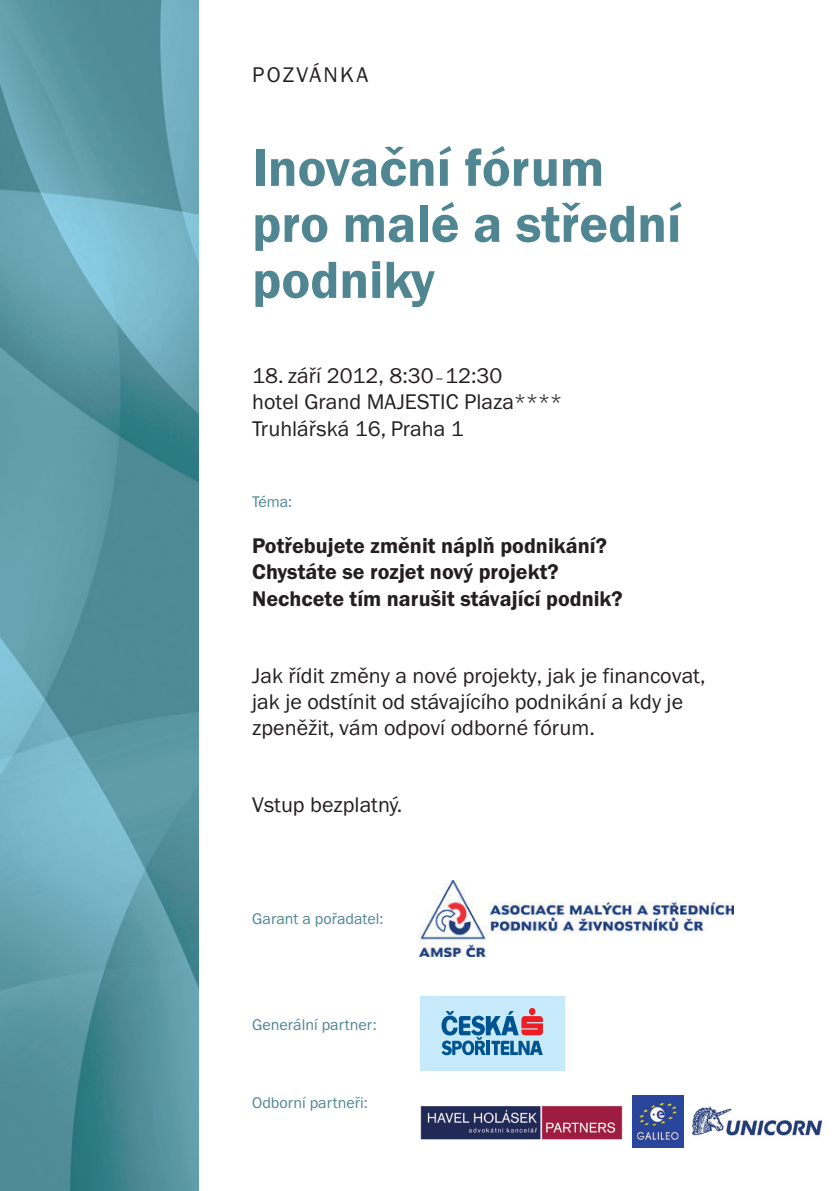
<style>
.page{position:relative;width:840px;height:1191px;background:#fff}
.page>*{position:absolute;margin:0;border:0;box-sizing:border-box;transform-origin:0 0}
.t1{font:600 54px/56px "Franklin Got Itc TEE";color:#4f8692}
.t2{font:22px/26.4px "Franklin Got Itc TEE";color:#231f20}
.t3{font:600 22px/26.4px "Franklin Got Itc TEE";color:#231f20}
.t4{font:22px "Franklin Got Itc TEE";letter-spacing:.1em;color:#231f20}
.t5{font:16px "Franklin Got Itc TEE";color:#4f8692}
.s1{font-size:16px}
</style>
<div class="page">
<img style="left:420px;top:880px;width:313px;height:76px">
<div style="left:420px;top:996px;width:144px;height:75px;background:#c6eafa"></div>
<svg style="left:441px;top:1008px;width:101px;height:47px"></svg>
<img style="left:0;top:0;width:198px;height:1191px">
<img style="left:420px;top:1106px;width:220px;height:42px">
<img style="left:632px;top:1095px;width:51px;height:52px">
<img style="left:691px;top:1106px;width:132px;height:30px">
<p class="t4" style="left:252px;top:63px;width:118px">POZVÁNKA</p>
<p class="t1" style="left:252px;top:140px;width:430px">Inovační fórum pro malé a střední podniky</p>
<p class="t2" style="left:252px;top:362px;width:311px">18. září 2012, 8:30 <span class="s1">–</span>12:30<br>hotel Grand MAJESTIC Plaza****<br>Truhlářská 16, Praha 1</p>
<p class="t5" style="left:252px;top:493px;width:41px">Téma:</p>
<p class="t3" style="left:252px;top:532px;width:372px">Potřebujete změnit náplň podnikání?<br>Chystáte se rozjet nový projekt?<br>Nechcete tím narušit stávající podnik?</p>
<p class="t2" style="left:252px;top:662px;width:454px">Jak řídit změny a nové projekty, jak je financovat,</p>
<p class="t2" style="left:252px;top:715px;width:344px">zpeněžit, vám odpoví odborné fórum.</p>
<p class="t2" style="left:252px;top:689px;width:432px">jak je odstínit od stávajícího podnikání a kdy je</p>
<p class="t2" style="left:252px;top:792px;width:151px">Vstup bezplatný.</p>
<p class="t5" style="left:252px;top:909px;width:133px">Garant a pořadatel:</p>
<p class="t5" style="left:252px;top:1016px;width:126px">Generální partner:</p>
<p class="t5" style="left:252px;top:1094px;width:117px">Odborní partneři:</p>
</div>
